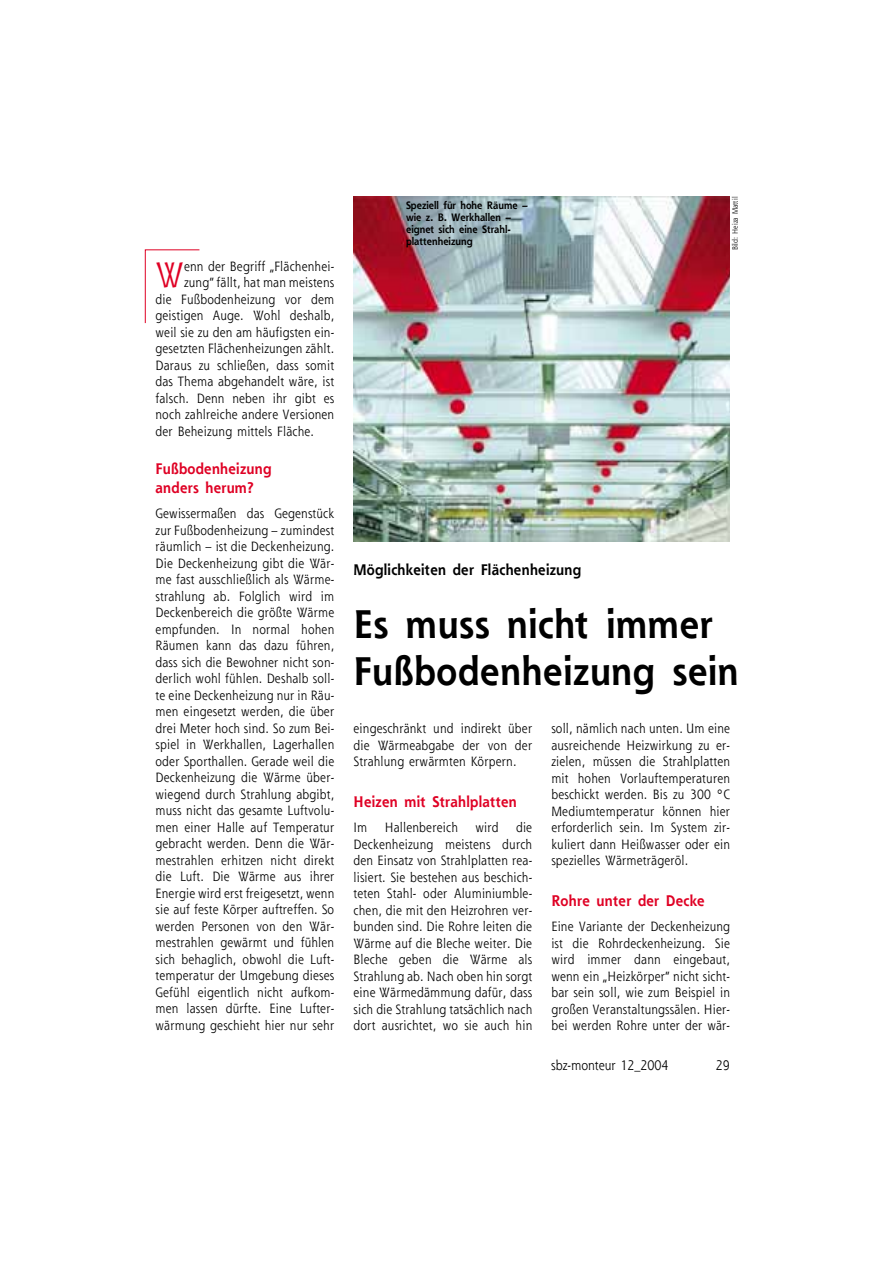
<style>
.page{position:relative;width:893px;height:1263px;background:#fff}
.page>*{position:absolute;margin:0;border:0;box-sizing:border-box;transform-origin:0 0}
.t1{font:700 39px/46.5px "Shannon";letter-spacing:.02em;color:#000;scale:.9 1}
.t2{font:34.5px "Shannon";color:#df0024;scale:.9 1}
.t3{font:700 15px/19.5px "Shannon";letter-spacing:.02em;color:#df0024;scale:.9 1}
.t4{font:700 15px "Shannon";letter-spacing:.02em;color:#000;scale:.9 1}
.t5{font:13.5px "Shannon";color:#000;scale:.9 1}
.t6{font:13.2px/16.5px "Shannon";letter-spacing:.015em;color:#000;text-align:justify;scale:.9 1}
.t7{font:700 10.5px/12px "Shannon";color:#000;scale:.9 1}
.t8{font:7.5px "Shannon";letter-spacing:.015em;color:#000;scale:.9 1}
</style>
<div class="page">
<svg style="left:144px;top:249px;width:56px;height:75px"></svg>
<img style="left:353px;top:197px;width:376px;height:345px">
<h2 class="t2" style="left:155px;top:261px;width:33px">W</h2>
<p class="t6" style="left:184px;top:259px;width:168px">enn der Begriff „Flächenhei-</p>
<p class="t6" style="left:184px;top:275px;width:168px">zung“ fällt, hat man meistens</p>
<p class="t6" style="left:155px;top:292px;width:200px">die Fußbodenheizung vor dem</p>
<p class="t6" style="left:155px;top:308px;width:200px">geistigen Auge. Wohl deshalb,</p>
<p class="t6" style="left:155px;top:325px;width:200px">weil sie zu den am häufigsten ein-</p>
<p class="t6" style="left:155px;top:341px;width:200px">gesetzten Flächenheizungen zählt.</p>
<p class="t6" style="left:155px;top:358px;width:200px">Daraus zu schließen, dass somit</p>
<p class="t6" style="left:155px;top:374px;width:200px">das Thema abgehandelt wäre, ist</p>
<p class="t6" style="left:155px;top:391px;width:200px">falsch. Denn neben ihr gibt es</p>
<p class="t6" style="left:155px;top:407px;width:200px">noch zahlreiche andere Versionen</p>
<p class="t6" style="left:155px;top:424px;width:178px">der Beheizung mittels Fläche.</p>
<p class="t3" style="left:155px;top:460px;width:130px">Fußbodenheizung anders herum?</p>
<p class="t6" style="left:155px;top:506px;width:200px">Gewissermaßen das Gegenstück zur Fußbodenheizung – zumindest räumlich – ist die Deckenheizung.<br>Die Deckenheizung gibt die Wär&shy;me fast ausschließlich als Wärme&shy;strahlung ab. Folglich wird im Deckenbereich die größte Wärme empfunden. In normal hohen Räumen kann das dazu führen, dass sich die Bewohner nicht son&shy;derlich wohl fühlen. Deshalb soll&shy;te eine Deckenheizung nur in Räu&shy;men eingesetzt werden, die über drei Meter hoch sind. So zum Bei&shy;spiel in Werkhallen, Lagerhallen oder Sporthallen. Gerade weil die Deckenheizung die Wärme über&shy;wiegend durch Strahlung abgibt, muss nicht das gesamte Luftvolu&shy;men einer Halle auf Temperatur gebracht werden. Denn die Wär&shy;mestrahlen erhitzen nicht direkt die Luft. Die Wärme aus ihrer Energie wird erst freigesetzt, wenn sie auf feste Körper auftreffen. So werden Personen von den Wär&shy;mestrahlen gewärmt und fühlen sich behaglich, obwohl die Luft&shy;temperatur der Umgebung dieses Gefühl eigentlich nicht aufkom&shy;men lassen dürfte. Eine Lufter&shy;wärmung geschieht hier nur sehr</p>
<p class="t7" style="left:406px;top:200px;width:137px">Speziell für hohe Räume – wie z. B. Werkhallen – eignet sich eine Strahl&shy;plattenheizung</p>
<p class="t8" style="left:732px;top:250px;width:61px;rotate:-90deg">Bild: Heiza Mattil</p>
<p class="t4" style="left:353px;top:564px;width:255px">Möglichkeiten der Flächenheizung</p>
<h1 class="t1" style="left:353px;top:604px;width:430px">Es muss nicht immer<br>Fußbodenheizung sein</h1>
<p class="t6" style="left:353px;top:721px;width:200px">eingeschränkt und indirekt über die Wärmeabgabe der von der Strahlung erwärmten Körpern.</p>
<p class="t3" style="left:353px;top:793px;width:183px">Heizen mit Strahlplatten</p>
<p class="t6" style="left:353px;top:820px;width:17px">Im</p>
<p class="t6" style="left:385px;top:820px;width:83px">Hallenbereich</p>
<p class="t6" style="left:475px;top:820px;width:27px">wird</p>
<p class="t6" style="left:353px;top:820px;width:200px;text-indent:162px">die Deckenheizung meistens durch den Einsatz von Strahlplatten rea&shy;lisiert. Sie bestehen aus beschich&shy;teten Stahl- oder Aluminiumble&shy;chen, die mit den Heizrohren ver&shy;bunden sind. Die Rohre leiten die Wärme auf die Bleche weiter. Die Bleche geben die Wärme als Strahlung ab. Nach oben hin sorgt eine Wärmedämmung dafür, dass sich die Strahlung tatsächlich nach dort ausrichtet, wo sie auch hin</p>
<p class="t6" style="left:551px;top:721px;width:200px">soll, nämlich nach unten. Um eine ausreichende Heizwirkung zu er&shy;zielen, müssen die Strahlplatten mit hohen Vorlauftemperaturen beschickt werden. Bis zu 300 °C Mediumtemperatur können hier erforderlich sein. Im System zir&shy;kuliert dann Heißwasser oder ein spezielles Wärmeträgeröl.</p>
<p class="t3" style="left:551px;top:892px;width:172px">Rohre unter der Decke</p>
<p class="t6" style="left:551px;top:919px;width:200px">Eine Variante der Deckenheizung ist die Rohrdeckenheizung. Sie wird immer dann eingebaut, wenn ein „Heizkörper“ nicht sicht&shy;bar sein soll, wie zum Beispiel in großen Veranstaltungssälen. Hier&shy;bei werden Rohre unter der wär-</p>
<p class="t5" style="left:551px;top:1060px;width:132px">sbz-monteur 12_2004</p>
<p class="t5" style="left:716px;top:1060px;width:17px">29</p>
</div>
